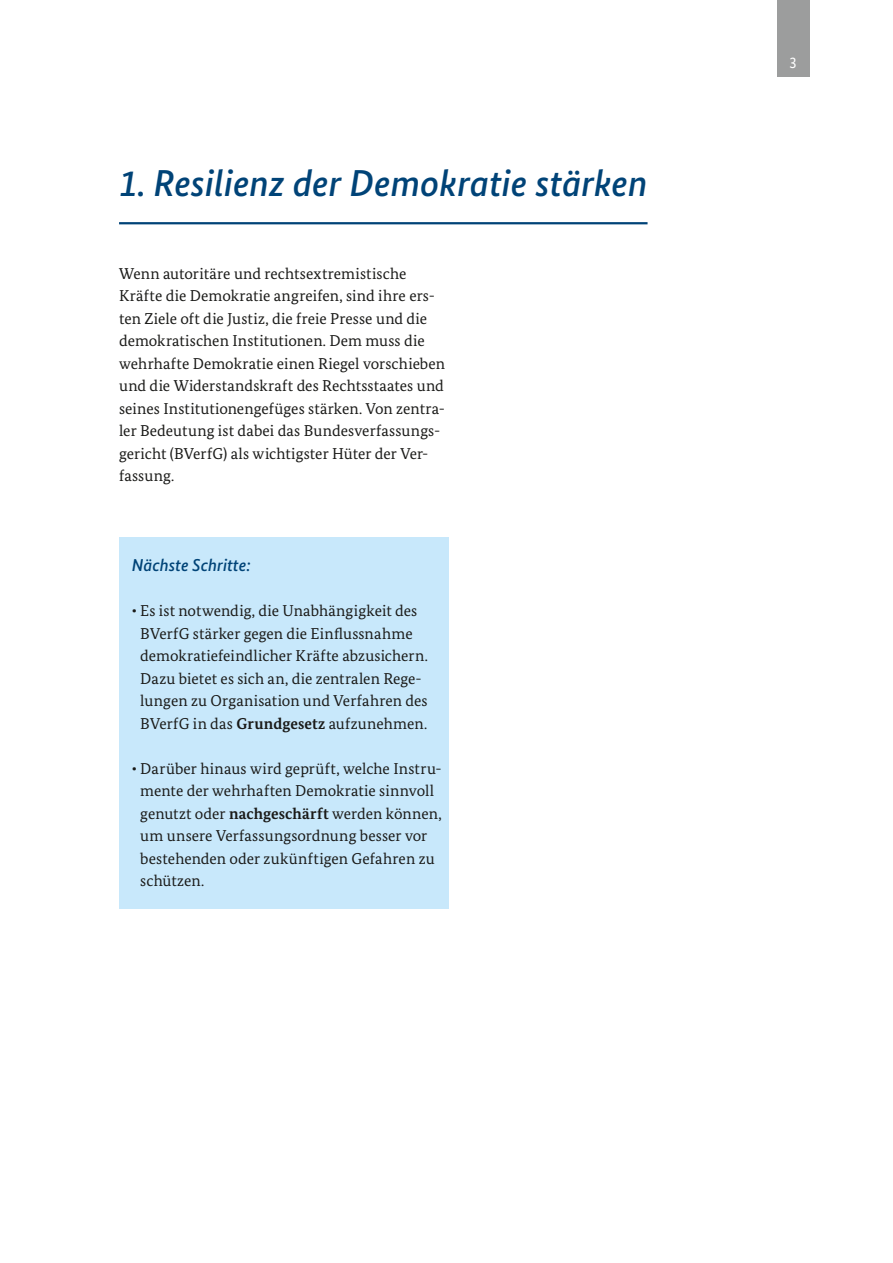
<style>
.page{position:relative;width:893px;height:1263px;background:#fff}
.page>*{position:absolute;margin:0;border:0;box-sizing:border-box;transform-origin:0 0}
.t1{font:italic 500 37.5px "Bundes Sans";color:#004377}
.t2{font:italic 500 17.25px "Bundes Sans";color:#004377}
.t3{font:15.75px/22.5px "Bundes Serif";letter-spacing:.005em;color:#1a1a18}
.t4{font:15.75px "Bundes Sans";color:#fff}
.s1{font-weight:700}
</style>
<div class="page">
<div style="left:119px;top:537px;width:330px;height:372px;background:#c8e8fb"></div>
<hr style="left:119px;top:222px;width:528px;height:2px;background:#004377">
<div style="left:777px;top:0;width:33px;height:77px;background:#9c9d9d"></div>
<h1 class="t1" style="left:119px;top:160px;width:530px">1. Resilienz der Demokratie stärken</h1>
<p class="t3" style="left:119px;top:262px;width:328px">Wenn autoritäre und rechtsextremistische Kräfte die Demokratie angreifen, sind ihre ers&shy;ten Ziele oft die Justiz, die freie Presse und die demokratischen Institutionen. Dem muss die wehrhafte Demokratie einen Riegel vorschieben und die Widerstandskraft des Rechtsstaates und seines Institutionengefüges stärken. Von zentra&shy;ler Bedeutung ist dabei das Bundesverfassungs&shy;gericht (BVerfG) als wichtigster Hüter der Ver&shy;fassung.</p>
<h2 class="t2" style="left:132px;top:555px;width:120px">Nächste Schritte:</h2>
<p class="t3" style="left:140px;top:599px;width:289px;text-indent:-9px">• Es ist notwendig, die Unabhängigkeit des BVerfG stärker gegen die Einflussnahme demokratiefeindlicher Kräfte abzusichern.<br>Dazu bietet es sich an, die zentralen Rege&shy;lungen zu Organisation und Verfahren des BVerfG in das <span class="s1">Grundgesetz</span> aufzunehmen.</p>
<p class="t3" style="left:140px;top:757px;width:303px;text-indent:-9px">• Darüber hinaus wird geprüft, welche Instru&shy;mente der wehrhaften Demokratie sinnvoll genutzt oder <span class="s1">nachgeschärft</span> werden können, um unsere Verfassungsordnung besser vor bestehenden oder zukünftigen Gefahren zu schützen.</p>
<p class="t4" style="left:789px;top:53px;width:9px">3</p>
</div>
